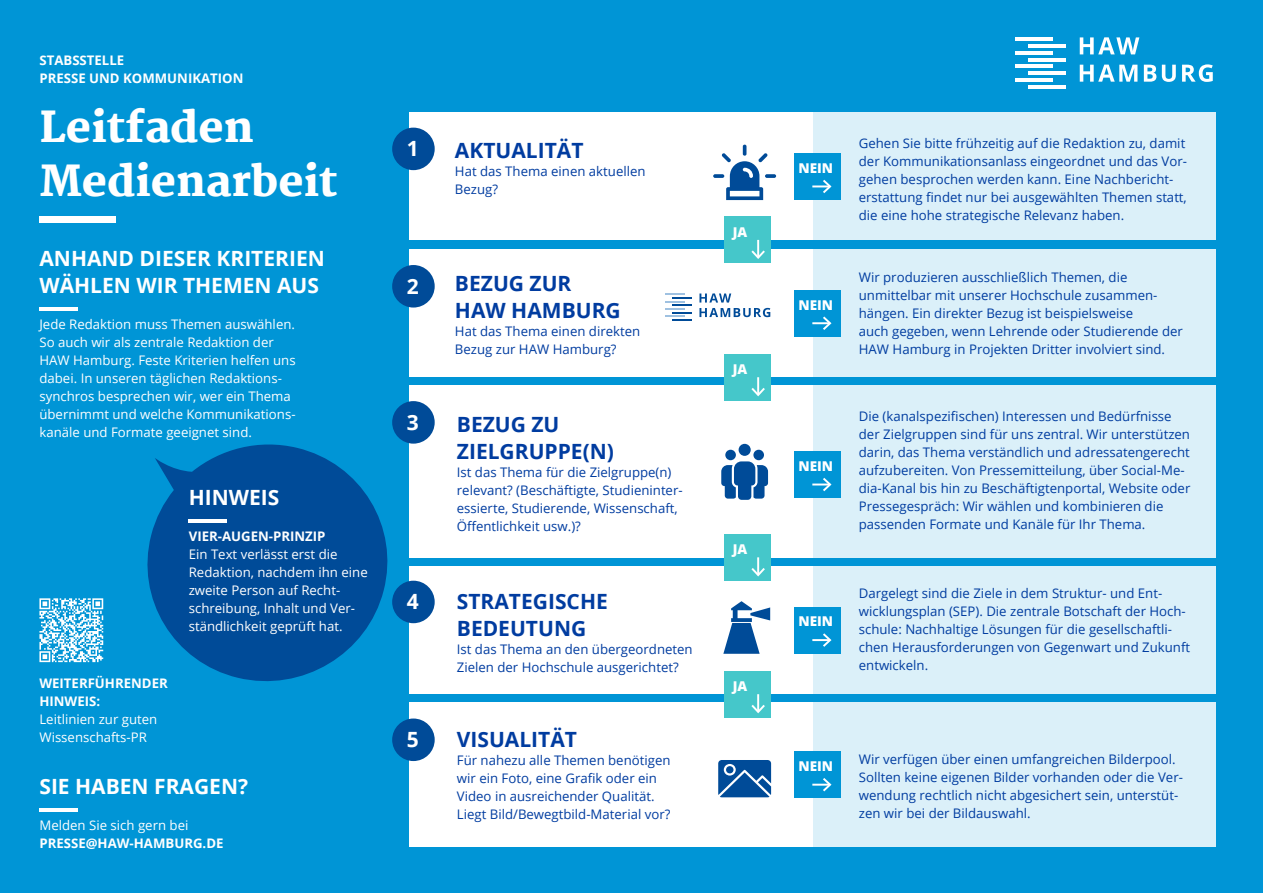
<style>
.page{position:relative;width:1263px;height:893px;background:#0095d6}
.page>*{position:absolute;margin:0;border:0;box-sizing:border-box;transform-origin:0 0}
.t1{font:800 42px "Martel";color:#fff}
.t2{font:700 21px "Open Sans";color:#003ca0}
.t3{font:700 21px/27px "Open Sans";color:#fff}
.t4{font:800 13.5px "Open Sans";color:#fff}
.t5{font:13.2px/18px "Open Sans";color:#003ca0}
.t6{font:13.2px/18px "Open Sans";color:#fff}
.t7{font:700 13.2px/18px "Open Sans";color:#fff}
.s1{font-weight:700}
.s2{font-weight:400}
</style>
<div class="page">
<div style="left:409px;top:249px;width:404px;height:127px;background:#fff"></div>
<div style="left:812px;top:249px;width:404px;height:127px;background:#dbf0f9"></div>
<div style="left:409px;top:112px;width:404px;height:128px;background:#fff"></div>
<div style="left:812px;top:112px;width:404px;height:128px;background:#dbf0f9"></div>
<div style="left:409px;top:385px;width:404px;height:172px;background:#fff"></div>
<div style="left:812px;top:385px;width:404px;height:172px;background:#dbf0f9"></div>
<div style="left:409px;top:566px;width:404px;height:128px;background:#fff"></div>
<div style="left:812px;top:566px;width:404px;height:128px;background:#dbf0f9"></div>
<div style="left:812px;top:702px;width:404px;height:145px;background:#dbf0f9"></div>
<div style="left:409px;top:702px;width:404px;height:145px;background:#fff"></div>
<div style="left:39px;top:216px;width:77px;height:7px;background:#fff"></div>
<hr style="left:39px;top:307px;width:39px;height:4px;background:#fff">
<hr style="left:1015px;top:37px;width:37px;height:4px;background:#fff">
<hr style="left:1015px;top:51px;width:37px;height:3px;background:#fff">
<hr style="left:1015px;top:65px;width:37px;height:3px;background:#fff">
<hr style="left:1015px;top:78px;width:37px;height:4px;background:#fff">
<hr style="left:1029px;top:44px;width:37px;height:4px;background:#fff">
<hr style="left:1029px;top:58px;width:37px;height:3px;background:#fff">
<hr style="left:1029px;top:71px;width:37px;height:4px;background:#fff">
<hr style="left:1029px;top:85px;width:37px;height:3px;background:#fff">
<svg style="left:1080px;top:37px;width:59px;height:17px"></svg>
<svg style="left:1080px;top:64px;width:133px;height:18px"></svg>
<div style="left:724px;top:216px;width:47px;height:47px;background:#45c7ca"></div>
<svg style="left:751px;top:240px;width:14px;height:19px"></svg>
<div style="left:724px;top:354px;width:47px;height:47px;background:#45c7ca"></div>
<svg style="left:751px;top:377px;width:14px;height:20px"></svg>
<div style="left:724px;top:534px;width:47px;height:47px;background:#45c7ca"></div>
<svg style="left:751px;top:557px;width:14px;height:20px"></svg>
<div style="left:724px;top:671px;width:47px;height:47px;background:#45c7ca"></div>
<svg style="left:751px;top:694px;width:14px;height:20px"></svg>
<div style="left:794px;top:153px;width:47px;height:47px;background:#0095d6"></div>
<svg style="left:812px;top:179px;width:20px;height:15px"></svg>
<div style="left:794px;top:290px;width:47px;height:47px;background:#0095d6"></div>
<svg style="left:812px;top:316px;width:20px;height:14px"></svg>
<div style="left:794px;top:451px;width:47px;height:47px;background:#0095d6"></div>
<svg style="left:812px;top:477px;width:20px;height:15px"></svg>
<div style="left:794px;top:607px;width:47px;height:47px;background:#0095d6"></div>
<svg style="left:812px;top:633px;width:20px;height:14px"></svg>
<div style="left:794px;top:751px;width:47px;height:47px;background:#0095d6"></div>
<svg style="left:812px;top:778px;width:20px;height:14px"></svg>
<svg style="left:147px;top:444px;width:253px;height:238px;fill:#004b98"></svg>
<hr style="left:189px;top:519px;width:38px;height:3px;background:#fff">
<div style="left:392px;top:401px;width:43px;height:43px;background:#004b98;border-radius:50%"></div>
<div style="left:392px;top:581px;width:43px;height:42px;background:#004b98;border-radius:50%"></div>
<div style="left:392px;top:718px;width:43px;height:43px;background:#004b98;border-radius:50%"></div>
<div style="left:392px;top:265px;width:43px;height:43px;background:#004b98;border-radius:50%"></div>
<div style="left:392px;top:128px;width:43px;height:42px;background:#004b98;border-radius:50%"></div>
<div style="left:753px;top:450px;width:11px;height:10px;background:#004b98;border-radius:50%"></div>
<div style="left:725px;top:450px;width:11px;height:10px;background:#004b98;border-radius:50%"></div>
<div style="left:739px;top:444px;width:12px;height:12px;background:#004b98;border-radius:50%"></div>
<svg style="left:721px;top:461px;width:47px;height:39px"></svg>
<svg style="left:718px;top:760px;width:53px;height:37px;background:#2464a6"></svg>
<svg style="left:713px;top:144px;width:63px;height:56px"></svg>
<svg style="left:723px;top:601px;width:47px;height:53px"></svg>
<hr style="left:665px;top:293px;width:20px;height:2px;background:#9fc1e1">
<hr style="left:665px;top:301px;width:20px;height:2px;background:#9fc1e1">
<hr style="left:665px;top:308px;width:20px;height:2px;background:#9fc1e1">
<hr style="left:665px;top:315px;width:20px;height:2px;background:#9fc1e1">
<hr style="left:672px;top:297px;width:20px;height:2px;background:#004b98">
<hr style="left:672px;top:304px;width:20px;height:2px;background:#004b98">
<svg style="left:672px;top:312px;width:20px;height:1px"></svg>
<hr style="left:672px;top:319px;width:20px;height:2px;background:#004b98">
<svg style="left:699px;top:293px;width:71px;height:24px"></svg>
<hr style="left:39px;top:808px;width:39px;height:4px;background:#fff">
<svg style="left:39px;top:598px;width:64px;height:64px"></svg>
<p class="t7" style="left:39px;top:51px;width:86px">STABSSTELLE</p>
<p class="t7" style="left:39px;top:69px;width:206px">PRESSE UND KOMMUNIKATION</p>
<p class="t1" style="left:39px;top:103px;width:216px">Leitfaden</p>
<p class="t1" style="left:39px;top:157px;width:300px">Medienarbeit</p>
<p class="t3" style="left:39px;top:244px;width:287px">ANHAND DIESER KRITERIEN<br>WÄHLEN WIR THEMEN AUS</p>
<p class="t6" style="left:39px;top:314px;width:258px">Jede Redaktion muss Themen auswählen.<br>So auch wir als zentrale Redaktion der HAW Hamburg. Feste Kriterien helfen uns dabei. In unseren täglichen Redaktions&shy;synchros besprechen wir, wer ein Thema</p>
<p class="t6" style="left:39px;top:404px;width:258px">übernimmt und welche Kommunikations-</p>
<p class="t6" style="left:39px;top:422px;width:214px">kanäle und Formate geeignet sind.</p>
<p class="t7" style="left:39px;top:674px;width:130px">WEITERFÜHRENDER</p>
<p class="t6" style="left:39px;top:692px;width:119px"><span class="s1">HINWEIS:<br></span>Leitlinien zur guten<br>Wissenschafts-PR</p>
<p class="t3" style="left:189px;top:483px;width:92px">HINWEIS</p>
<p class="t7" style="left:189px;top:526px;width:138px">VIER-AUGEN-PRINZIP</p>
<p class="t6" style="left:189px;top:544px;width:180px">Ein Text verlässt erst die<br>Redaktion, nachdem ihn eine zweite Person auf Recht&shy;schreibung, Inhalt und Ver&shy;ständlichkeit geprüft hat.</p>
<p class="t3" style="left:39px;top:772px;width:210px">SIE HABEN FRAGEN?</p>
<p class="t7" style="left:39px;top:816px;width:186px"><span class="s2">Melden Sie sich gern bei<br></span>PRESSE@HAW-HAMBURG.DE</p>
<p class="t3" style="left:407px;top:135px;width:13px">1</p>
<p class="t2" style="left:455px;top:136px;width:130px">AKTUALITÄT</p>
<p class="t5" style="left:455px;top:162px;width:192px">Hat das Thema einen aktuellen</p>
<p class="t5" style="left:455px;top:180px;width:45px">Bezug?</p>
<p class="t4" style="left:733px;top:222px;width:16px">JA</p>
<p class="t3" style="left:407px;top:272px;width:13px">2</p>
<p class="t2" style="left:455px;top:269px;width:118px">BEZUG ZUR</p>
<p class="t2" style="left:455px;top:296px;width:167px">HAW HAMBURG</p>
<p class="t5" style="left:455px;top:322px;width:187px">Hat das Thema einen direkten</p>
<p class="t5" style="left:455px;top:340px;width:163px">Bezug zur HAW Hamburg?</p>
<p class="t4" style="left:733px;top:359px;width:16px">JA</p>
<p class="t3" style="left:407px;top:408px;width:13px">3</p>
<p class="t2" style="left:457px;top:409px;width:104px">BEZUG ZU</p>
<p class="t2" style="left:457px;top:436px;width:159px">ZIELGRUPPE(N)</p>
<p class="t5" style="left:457px;top:463px;width:227px">Ist das Thema für die Zielgruppe(n) relevant? (Beschäftigte, Studieninter&shy;essierte, Studierende, Wissenschaft, Öffentlichkeit usw.)?</p>
<p class="t4" style="left:733px;top:539px;width:16px">JA</p>
<p class="t3" style="left:407px;top:588px;width:13px">4</p>
<p class="t2" style="left:457px;top:587px;width:152px">STRATEGISCHE</p>
<p class="t2" style="left:457px;top:614px;width:131px">BEDEUTUNG</p>
<p class="t5" style="left:457px;top:640px;width:237px">Ist das Thema an den übergeordneten<br>Zielen der Hochschule ausgerichtet?</p>
<p class="t4" style="left:733px;top:676px;width:16px">JA</p>
<p class="t3" style="left:407px;top:725px;width:13px">5</p>
<p class="t2" style="left:457px;top:725px;width:122px">VISUALITÄT</p>
<p class="t5" style="left:457px;top:751px;width:215px">Für nahezu alle Themen benötigen wir ein Foto, eine Grafik oder ein Video in ausreichender Qualität.<br>Liegt Bild/Bewegtbild-Material vor?</p>
<p class="t4" style="left:798px;top:158px;width:36px">NEIN</p>
<p class="t4" style="left:798px;top:294px;width:36px">NEIN</p>
<p class="t4" style="left:798px;top:456px;width:36px">NEIN</p>
<p class="t4" style="left:798px;top:611px;width:36px">NEIN</p>
<p class="t5" style="left:859px;top:134px;width:330px">Gehen Sie bitte frühzeitig auf die Redaktion zu, damit der Kommunikationsanlass eingeordnet und das Vor&shy;gehen besprochen werden kann. Eine Nachbericht&shy;erstattung findet nur bei ausgewählten Themen statt, die eine hohe strategische Relevanz haben.</p>
<p class="t5" style="left:859px;top:268px;width:326px">Wir produzieren ausschließlich Themen, die unmittelbar mit unserer Hochschule zusammen&shy;hängen. Ein direkter Bezug ist beispielsweise<br>auch gegeben, wenn Lehrende oder Studierende der HAW Hamburg in Projekten Dritter involviert sind.</p>
<p class="t5" style="left:859px;top:407px;width:333px">Die (kanalspezifischen) Interessen und Bedürfnisse der Zielgruppen sind für uns zentral. Wir unterstützen darin, das Thema verständlich und adressatengerecht aufzubereiten. Von Pressemitteilung, über Social-Me&shy;dia-Kanal bis hin zu Beschäftigtenportal, Website oder Pressegespräch: Wir wählen und kombinieren die passenden Formate und Kanäle für Ihr Thema.</p>
<p class="t5" style="left:859px;top:584px;width:333px">Dargelegt sind die Ziele in dem Struktur- und Ent&shy;wicklungsplan (SEP). Die zentrale Botschaft der Hoch&shy;schule: Nachhaltige Lösungen für die gesellschaftli&shy;chen Herausforderungen von Gegenwart und Zukunft entwickeln.</p>
<p class="t4" style="left:798px;top:756px;width:36px">NEIN</p>
<p class="t5" style="left:859px;top:750px;width:326px">Wir verfügen über einen umfangreichen Bilderpool.<br>Sollten keine eigenen Bilder vorhanden oder die Ver&shy;wendung rechtlich nicht abgesichert sein, unterstüt&shy;zen wir bei der Bildauswahl.</p>
</div>
